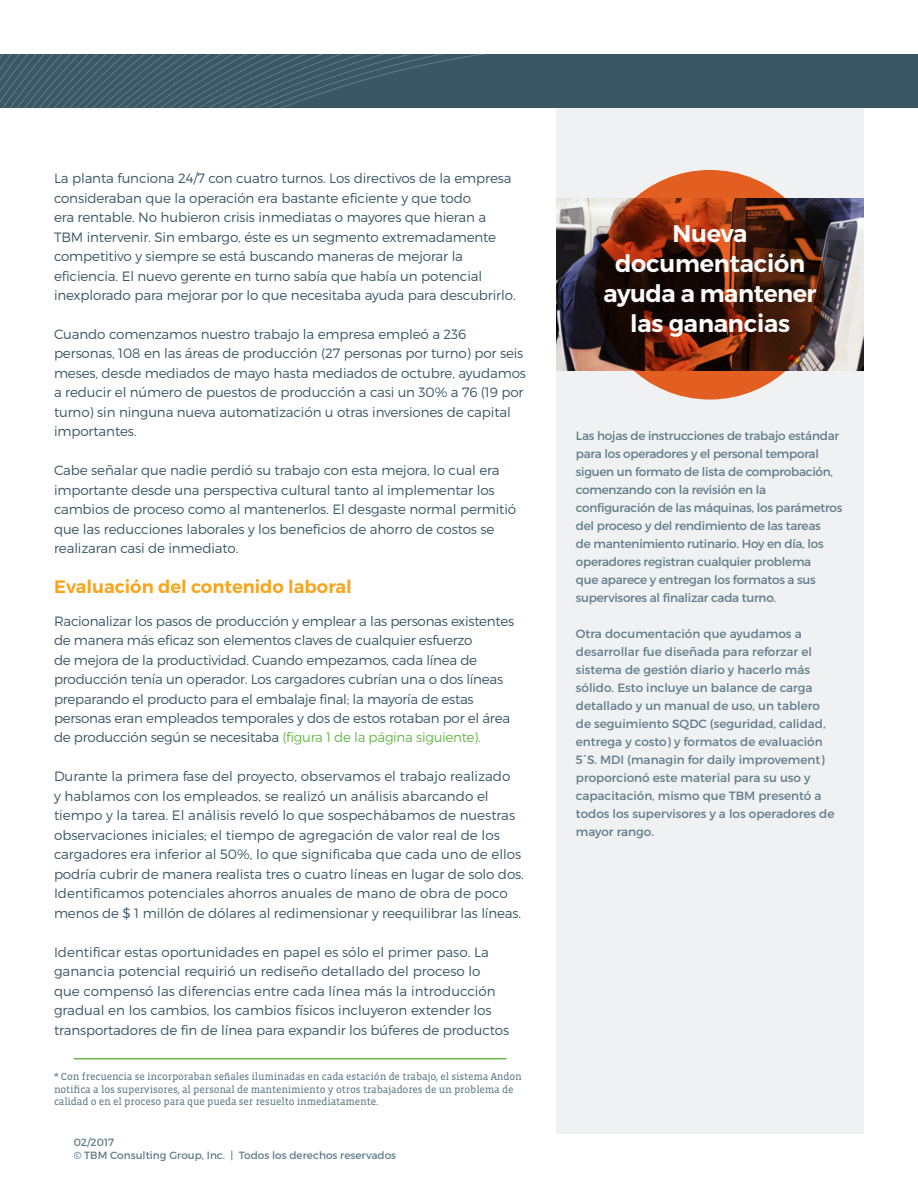
<style>
.page{position:relative;width:918px;height:1188px;background:#fff}
.page>*{position:absolute;margin:0;border:0;box-sizing:border-box;transform-origin:0 0}
.t1{font:600 24px/30px "Montserrat";letter-spacing:-.01em;color:#fff;text-align:center}
.t2{font:600 18px "Montserrat";color:#f7a51f}
.t3{font:300 13.5px/19.5px "Montserrat";letter-spacing:-.01em;color:#3a5764}
.t4{font:12px/18px "Montserrat";color:#617c89}
.t5{font:12px/18px "Montserrat";letter-spacing:-.02em;color:#617c89}
.t6{font:10.5px/12.6px "Vista Slab OT";letter-spacing:-.01em;color:#617c89}
.t7{font:10.5px/13.5px "Montserrat";color:#617c89}
.s1{color:#67b849}
</style>
<div class="page">
<div style="left:556px;top:69px;width:308px;height:1065px;background:#eff1f2"></div>
<img style="left:556px;top:199px;width:308px;height:172px">
<svg style="left:595px;top:170px;width:230px;height:230px;background:#65260e"></svg>
<hr style="left:74px;top:1058px;width:433px;height:1px;background:#67b849">
<div style="left:0;top:54px;width:918px;height:54px;background:#3a5764"></div>
<svg style="left:0;top:54px;width:485px;height:54px"></svg>
<p class="t3" style="left:54px;top:168px;width:463px">La planta funciona 24/7 con cuatro turnos. Los directivos de la empresa consideraban que la operación era bastante eficiente y que todo<br>era rentable. No hubieron crisis inmediatas o mayores que hieran a TBM intervenir. Sin embargo, éste es un segmento extremadamente competitivo y siempre se está buscando maneras de mejorar la eficiencia. El nuevo gerente en turno sabía que había un potencial inexplorado para mejorar por lo que necesitaba ayuda para descubrirlo.</p>
<p class="t3" style="left:54px;top:324px;width:474px">Cuando comenzamos nuestro trabajo la empresa empleó a 236 personas, 108 en las áreas de producción (27 personas por turno) por seis meses, desde mediados de mayo hasta mediados de octubre, ayudamos a reducir el número de puestos de producción a casi un 30% a 76 (19 por turno) sin ninguna nueva automatización u otras inversiones de capital importantes.</p>
<p class="t3" style="left:54px;top:461px;width:464px">Cabe señalar que nadie perdió su trabajo con esta mejora, lo cual era importante desde una perspectiva cultural tanto al implementar los cambios de proceso como al mantenerlos. El desgaste normal permitió que las reducciones laborales y los beneficios de ahorro de costos se realizaran casi de inmediato.</p>
<h2 class="t2" style="left:54px;top:575px;width:299px">Evaluación del contenido laboral</h2>
<p class="t3" style="left:54px;top:611px;width:462px">Racionalizar los pasos de producción y emplear a las personas existentes de manera más eficaz son elementos claves de cualquier esfuerzo<br>de mejora de la productividad. Cuando empezamos, cada línea de producción tenía un operador. Los cargadores cubrían una o dos líneas preparando el producto para el embalaje final; la mayoría de estas personas eran empleados temporales y dos de estos rotaban por el área de producción según se necesitaba <span class="s1">(figura 1 de la página siguiente).</span></p>
<p class="t3" style="left:54px;top:767px;width:471px">Durante la primera fase del proyecto, observamos el trabajo realizado<br>y hablamos con los empleados, se realizó un análisis abarcando el tiempo y la tarea. El análisis reveló lo que sospechábamos de nuestras observaciones iniciales; el tiempo de agregación de valor real de los cargadores era inferior al 50%, lo que significaba que cada uno de ellos podría cubrir de manera realista tres o cuatro líneas en lugar de solo dos.<br>Identificamos potenciales ahorros anuales de mano de obra de poco menos de $ 1 millón de dólares al redimensionar y reequilibrar las líneas.</p>
<p class="t3" style="left:54px;top:942px;width:457px">Identificar estas oportunidades en papel es sólo el primer paso. La ganancia potencial requirió un rediseño detallado del proceso lo que compensó las diferencias entre cada línea más la introducción gradual en los cambios, los cambios físicos incluyeron extender los transportadores de fin de línea para expandir los búferes de productos</p>
<p class="t6" style="left:54px;top:1070px;width:469px">* Con frecuencia se incorporaban señales iluminadas en cada estación de trabajo, el sistema Andon notifica a los supervisores, al personal de mantenimiento y otros trabajadores de un problema de calidad o en el proceso para que pueda ser resuelto inmediatamente.</p>
<p class="t7" style="left:74px;top:1135px;width:324px">02/2017<br>© TBM Consulting Group, Inc. | Todos los derechos reservados</p>
<h1 class="t1" style="left:604px;top:219px;width:215px">Nueva documentación ayuda a mantener las ganancias</h1>
<p class="t5" style="left:576px;top:427px;width:268px">Las hojas de instrucciones de trabajo estándar para los operadores y el personal temporal siguen un formato de lista de comprobación, comenzando con la revisión en la configuración de las máquinas, los parámetros del proceso y del rendimiento de las tareas<br>de mantenimiento rutinario. Hoy en día, los operadores registran cualquier problema<br>que aparece y entregan los formatos a sus supervisores al finalizar cada turno.</p>
<p class="t4" style="left:576px;top:625px;width:260px">Otra documentación que ayudamos a desarrollar fue diseñada para reforzar el sistema de gestión diario y hacerlo más sólido. Esto incluye un balance de carga detallado y un manual de uso, un tablero de seguimiento SQDC (seguridad, calidad, entrega y costo) y formatos de evaluación 5´S. MDI (managin for daily improvement) proporcionó este material para su uso y capacitación, mismo que TBM presentó a todos los supervisores y a los operadores de mayor rango.</p>
</div>
